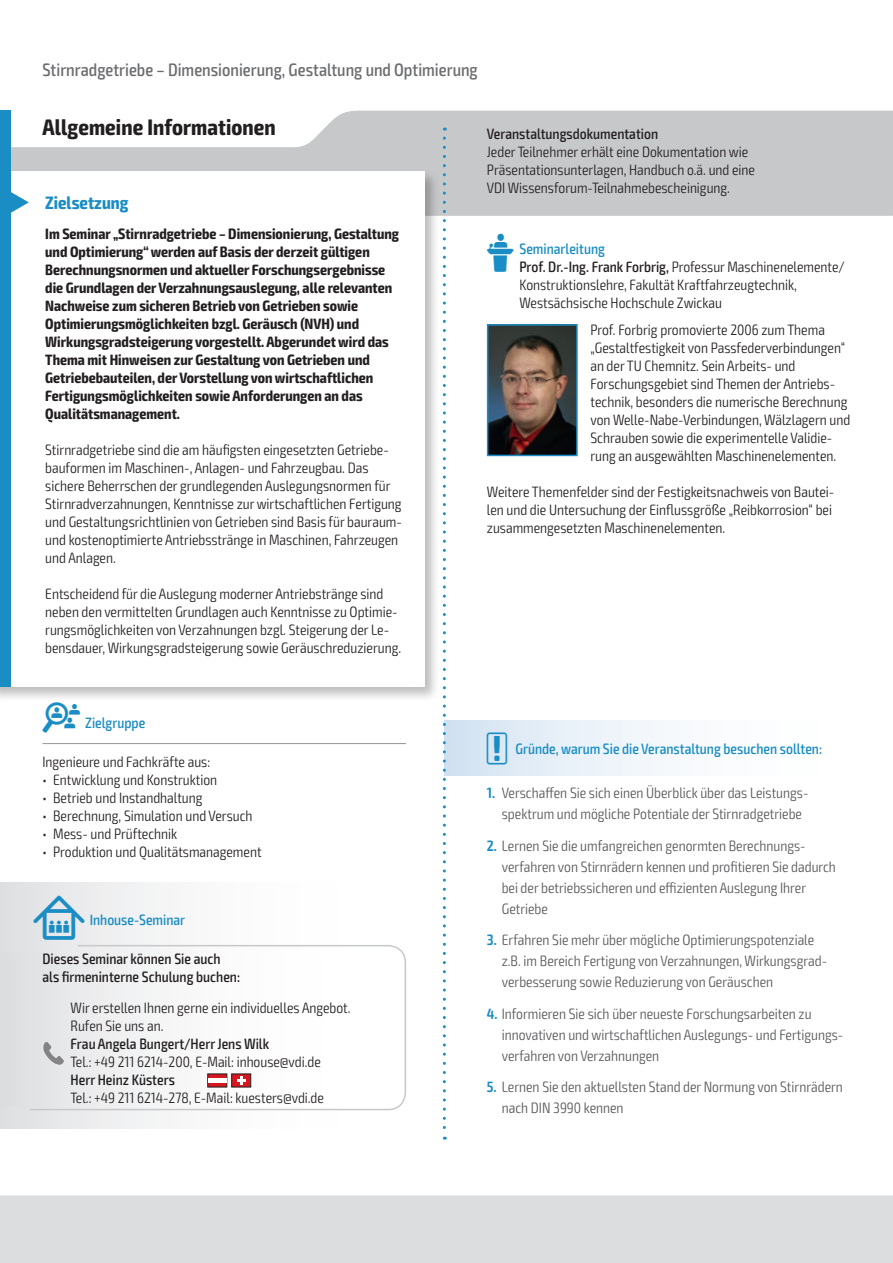
<style>
.page{position:relative;width:893px;height:1263px;background:#fff}
.page>*{position:absolute;margin:0;border:0;box-sizing:border-box;transform-origin:0 0}
.t1{font:700 condensed 22.5px "Exo 2";letter-spacing:.005em;color:#231f20}
.t2{font:500 condensed 18px "Exo 2";color:#6c6d70}
.t3{font:700 condensed 18px "Exo 2";color:#1a8dc4}
.t4{font:300 condensed 15px/18px "Exo 2";color:#231f20}
.t5{font:300 condensed 15px/21px "Exo 2";color:#57585a}
.t6{font:700 condensed 15px/18px "Exo 2";color:#231f20}
.t7{font:500 condensed 15px/18px "Exo 2";color:#231f20}
.t8{font:500 condensed 15px "Exo 2";color:#1a8dc4}
.s1{font-family:"VDI Iconset S4 A Regular";font-weight:400;font-stretch:normal;color:#1a8dc4}
.s2{font-weight:500;color:#1a8dc4}
.s3{font-weight:500}
.s4{font-family:"VDI Iconset S4 A Regular";font-weight:400;font-stretch:normal}
.s5{font-family:"VDI Iconset S4 A Regular";font-weight:400;font-stretch:normal;font-size:15.45px}
.s6{font-weight:600;color:#1a8dc4}
</style>
<div class="page">
<div style="left:0;top:1195px;width:893px;height:68px;background:#dcdddf"></div>
<svg style="left:11px;top:111px;width:881px;height:105px;fill:#c7c8ca"></svg>
<hr style="left:892px;top:111px;width:1px;height:105px;background:#1a8dc4">
<div style="left:0;top:111px;width:11px;height:63px;background:#1a8dc4"></div>
<div style="left:0;top:168px;width:440px;height:534px;background:#231f20;opacity:.3"></div>
<div style="left:0;top:171px;width:424px;height:516px;background:#fff"></div>
<div style="left:0;top:171px;width:11px;height:516px;background:#1a8dc4"></div>
<svg style="left:11px;top:192px;width:18px;height:21px"></svg>
<hr style="left:43px;top:743px;width:363px;height:1px;background:#939598">
<img style="left:490px;top:327px;width:85px;height:126px">
<div style="left:487px;top:324px;width:91px;height:132px;border:2px solid #1a8dc4"></div>
<div style="left:444px;top:720px;width:406px;height:55px;background:linear-gradient(to right,#d8e6f3,#fff)"></div>
<div style="left:0;top:882px;width:406px;height:247px;background:linear-gradient(to right,#e4e5e7,#fff)"></div>
<svg style="left:29px;top:944px;width:377px;height:167px"></svg>
<div style="left:0;top:954px;width:383px;height:152px;background:linear-gradient(to right,#e2e3e5,#fff)"></div>
<svg style="left:207px;top:1073px;width:44px;height:17px"></svg>
<hr style="left:208px;top:1078px;width:19px;height:4px;background:#fff">
<svg style="left:43px;top:1042px;width:21px;height:23px"></svg>
<svg style="left:443px;top:138px;width:3px;height:1002px"></svg>
<p class="t2" style="left:43px;top:59px;width:437px">Stirnradgetriebe – Dimensionierung, Gestaltung und Optimierung</p>
<h1 class="t1" style="left:43px;top:113px;width:235px">Allgemeine Informationen</h1>
<p class="t7" style="left:487px;top:125px;width:173px">Veranstaltungsdokumentation</p>
<p class="t4" style="left:487px;top:143px;width:270px">Jeder Teilnehmer erhält eine Dokumentation wie<br>Präsentationsunterlagen, Handbuch o.ä. und eine<br>VDI Wissensforum-Teilnahmebescheinigung.</p>
<p class="t6" style="left:45px;top:225px;width:355px">Im Seminar „Stirnradgetriebe – Dimensionierung, Gestaltung und Optimierung“ werden auf Basis der derzeit gültigen Berechnungsnormen und aktueller Forschungsergebnisse die Grundlagen der Verzahnungsauslegung, alle relevanten Nachweise zum sicheren Betrieb von Getrieben sowie Optimierungsmöglichkeiten bzgl. Geräusch (NVH) und Wirkungsgradsteigerung vorgestellt. Abgerundet wird das Thema mit Hinweisen zur Gestaltung von Getrieben und Getriebebauteilen, der Vorstellung von wirtschaftlichen Fertigungsmöglichkeiten sowie Anforderungen an das Qualitätsmanagement.</p>
<p class="t4" style="left:45px;top:441px;width:358px">Stirnradgetriebe sind die am häufigsten eingesetzten Getriebe&shy;bauformen im Maschinen-, Anlagen- und Fahrzeugbau. Das sichere Beherrschen der grundlegenden Auslegungsnormen für Stirnradverzahnungen, Kenntnisse zur wirtschaftlichen Fertigung und Gestaltungsrichtlinien von Getrieben sind Basis für bauraum&shy;und kostenoptimierte Antriebsstränge in Maschinen, Fahrzeugen und Anlagen.</p>
<p class="t4" style="left:45px;top:585px;width:357px">Entscheidend für die Auslegung moderner Antriebstränge sind neben den vermittelten Grundlagen auch Kenntnisse zu Optimie&shy;rungsmöglichkeiten von Verzahnungen bzgl. Steigerung der Le&shy;bensdauer, Wirkungsgradsteigerung sowie Geräuschreduzierung.</p>
<p class="t3" style="left:45px;top:192px;width:85px">Zielsetzung</p>
<p class="t4" style="left:519px;top:240px;width:327px;text-indent:-33px"><span class="s1">L</span> <span class="s2">Seminarleitung<br></span><span class="s3">Prof. Dr.-Ing. Frank Forbrig,</span> Professur Maschinenelemente/ Konstruktionslehre, Fakultät Kraftfahrzeugtechnik, Westsächsische Hochschule Zwickau</p>
<p class="t4" style="left:590px;top:321px;width:261px">Prof. Forbrig promovierte 2006 zum Thema „Gestaltfestigkeit von Passfederverbindungen“ an der TU Chemnitz. Sein Arbeits- und Forschungsgebiet sind Themen der Antriebs&shy;technik, besonders die numerische Berechnung von Welle-Nabe-Verbindungen, Wälzlagern und Schrauben sowie die experimentelle Validie&shy;rung an ausgewählten Maschinenelementen.</p>
<p class="t4" style="left:487px;top:483px;width:349px">Weitere Themenfelder sind der Festigkeitsnachweis von Bautei&shy;len und die Untersuchung der Einflussgröße „Reibkorrosion“ bei zusammengesetzten Maschinenelementen.</p>
<p class="t8" style="left:43px;top:714px;width:104px"><span class="s4">Z</span> Zielgruppe</p>
<p class="t4" style="left:43px;top:753px;width:169px">Ingenieure und Fachkräfte aus:</p>
<p class="t4" style="left:43px;top:771px;width:176px">• Entwicklung und Konstruktion</p>
<p class="t4" style="left:43px;top:789px;width:162px">• Betrieb und Instandhaltung</p>
<p class="t4" style="left:43px;top:807px;width:212px">• Berechnung, Simulation und Versuch</p>
<p class="t4" style="left:43px;top:825px;width:136px">• Mess- und Prüftechnik</p>
<p class="t4" style="left:43px;top:843px;width:221px">• Produktion und Qualitätsmanagement</p>
<p class="t8" style="left:33px;top:911px;width:153px"><span class="s5">I</span> Inhouse-Seminar</p>
<p class="t7" style="left:43px;top:950px;width:199px">Dieses Seminar können Sie auch als firmeninterne Schulung buchen:</p>
<p class="t4" style="left:71px;top:999px;width:282px">Wir erstellen Ihnen gerne ein individuelles Angebot.<br>Rufen Sie uns an.</p>
<p class="t7" style="left:71px;top:1035px;width:200px">Frau Angela Bungert/Herr Jens Wilk</p>
<p class="t4" style="left:71px;top:1053px;width:252px">Tel.: +49 211 6214-200, E-Mail: inhouse@vdi.de</p>
<p class="t7" style="left:71px;top:1071px;width:106px">Herr Heinz Küsters</p>
<p class="t4" style="left:71px;top:1089px;width:255px">Tel.: +49 211 6214-278, E-Mail: kuesters@vdi.de</p>
<p class="t8" style="left:487px;top:740px;width:337px"><span class="s4">!</span> Gründe, warum Sie die Veranstaltung besuchen sollten:</p>
<p class="t5" style="left:502px;top:783px;width:306px;text-indent:-15px"><span class="s6">1.</span> Verschaffen Sie sich einen Überblick über das Leistungs&shy;spektrum und mögliche Potentiale der Stirnradgetriebe</p>
<p class="t5" style="left:502px;top:835px;width:336px;text-indent:-15px"><span class="s6">2.</span> Lernen Sie die umfangreichen genormten Berechnungs&shy;verfahren von Stirnrädern kennen und profitieren Sie dadurch bei der betriebssicheren und effizienten Auslegung Ihrer Getriebe</p>
<p class="t5" style="left:502px;top:930px;width:325px;text-indent:-15px"><span class="s6">3.</span> Erfahren Sie mehr über mögliche Optimierungspotenziale z.B. im Bereich Fertigung von Verzahnungen, Wirkungsgrad&shy;verbesserung sowie Reduzierung von Geräuschen</p>
<p class="t5" style="left:502px;top:1003px;width:343px;text-indent:-15px"><span class="s6">4.</span> Informieren Sie sich über neueste Forschungsarbeiten zu innovativen und wirtschaftlichen Auslegungs- und Fertigungs&shy;verfahren von Verzahnungen</p>
<p class="t5" style="left:502px;top:1077px;width:343px;text-indent:-15px"><span class="s6">5.</span> Lernen Sie den aktuellsten Stand der Normung von Stirnrädern nach DIN 3990 kennen</p>
</div>
